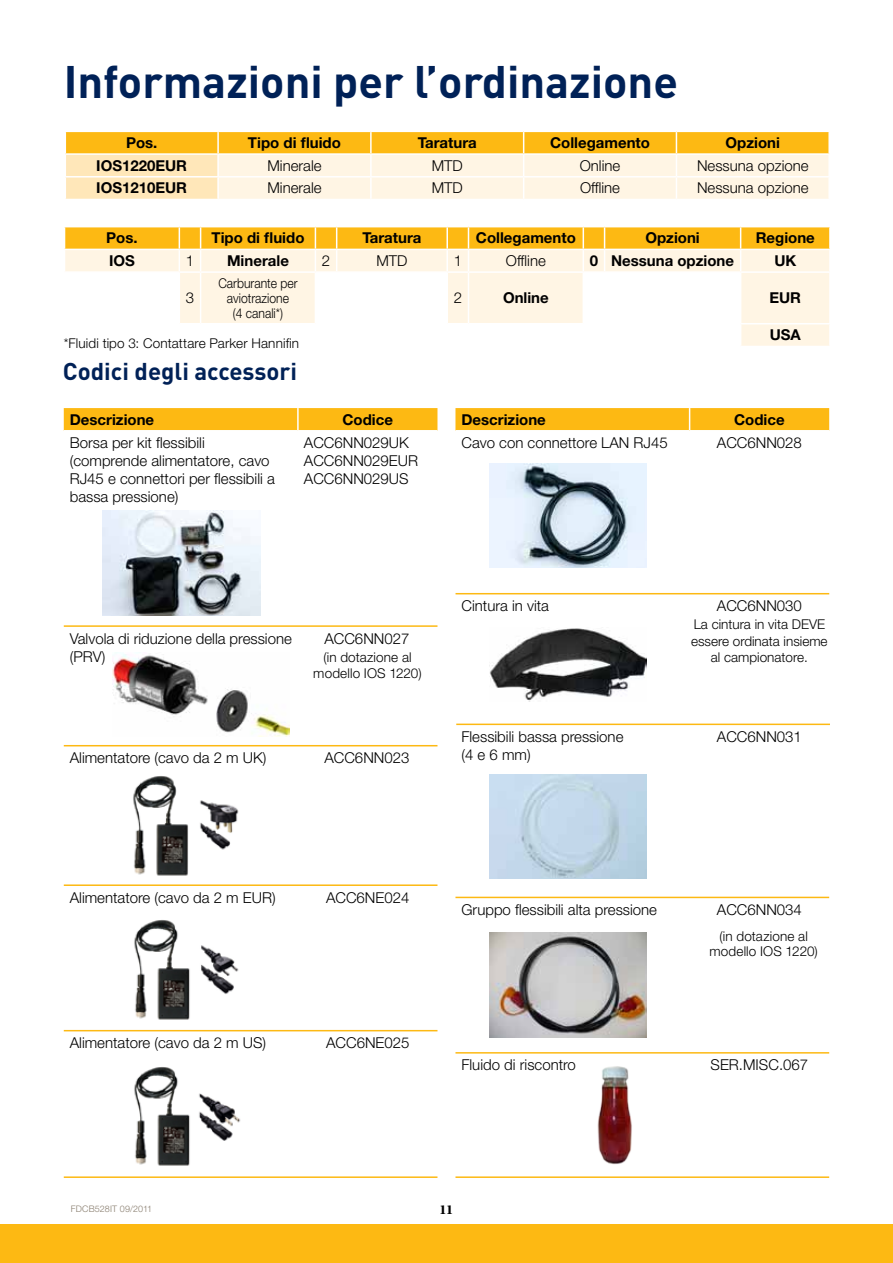
<style>
.page{position:relative;width:893px;height:1263px;background:#fff}
.page>*{position:absolute;margin:0;border:0;box-sizing:border-box;transform-origin:0 0}
.t1{font:700 45px "DINOT";color:#002157}
.t2{font:700 24px "DINOT";color:#002157}
.t3{font:300 15px/18px "Helvetica Neue LT Std";color:#000}
.t4{font:700 15px "Helvetica Neue LT Std";color:#000}
.t5{font:300 13.5px/15.8px "Helvetica Neue LT Std";color:#000;text-align:center}
.t6{font:300 13.5px/15px "Helvetica Neue LT Std";color:#000;text-align:center;scale:.9 1}
.t7{font:700 13.5px "Utopia Std";color:#000}
.t8{font:300 9px "Helvetica Neue LT Std";letter-spacing:.02em;color:#887d6e}
</style>
<div class="page">
<div style="left:0;top:1224px;width:893px;height:39px;background:#fdb913"></div>
<svg style="left:65px;top:131px;width:764px;height:68px;background:#fee1a0"></svg>
<hr style="left:828px;top:178px;width:2px;height:21px;background:#fff">
<svg style="left:180px;top:273px;width:649px;height:73px"></svg>
<svg style="left:64px;top:226px;width:766px;height:45px;background:#feda85"></svg>
<hr style="left:829px;top:250px;width:2px;height:21px;background:#fff">
<hr style="left:200px;top:273px;width:1px;height:50px;background:#fff">
<hr style="left:315px;top:273px;width:1px;height:50px;background:#fff">
<hr style="left:336px;top:273px;width:1px;height:50px;background:#fff">
<hr style="left:446px;top:273px;width:2px;height:50px;background:#fff">
<hr style="left:468px;top:273px;width:1px;height:50px;background:#fff">
<hr style="left:583px;top:273px;width:1px;height:50px;background:#fff">
<hr style="left:604px;top:273px;width:1px;height:50px;background:#fff">
<hr style="left:740px;top:273px;width:1px;height:50px;background:#fff">
<hr style="left:201px;top:323px;width:114px;height:1px;background:#fff">
<hr style="left:337px;top:323px;width:110px;height:1px;background:#fff">
<hr style="left:446px;top:324px;width:2px;height:22px;background:#fff">
<hr style="left:468px;top:323px;width:115px;height:1px;background:#fff">
<hr style="left:605px;top:323px;width:136px;height:1px;background:#fff">
<hr style="left:741px;top:323px;width:90px;height:1px;background:#fff">
<svg style="left:740px;top:324px;width:1px;height:22px"></svg>
<svg style="left:180px;top:323px;width:21px;height:23px"></svg>
<svg style="left:315px;top:323px;width:22px;height:23px"></svg>
<svg style="left:447px;top:323px;width:22px;height:23px"></svg>
<svg style="left:583px;top:323px;width:22px;height:23px"></svg>
<svg style="left:455px;top:408px;width:374px;height:23px;background:#fdbc1f"></svg>
<div style="left:64px;top:408px;width:373px;height:22px;background:#fdb913"></div>
<hr style="left:297px;top:408px;width:2px;height:22px;background:#fff">
<hr style="left:64px;top:1176px;width:373px;height:2px;background:#fdb913">
<hr style="left:64px;top:745px;width:373px;height:1px;background:#fdb913">
<hr style="left:64px;top:625px;width:373px;height:2px;background:#fdb913">
<hr style="left:455px;top:1176px;width:374px;height:2px;background:#fdb913">
<hr style="left:455px;top:1052px;width:374px;height:1px;background:#fdb913">
<hr style="left:456px;top:723px;width:374px;height:2px;background:#fdb913">
<hr style="left:455px;top:593px;width:374px;height:1px;background:#fdb913">
<hr style="left:455px;top:897px;width:374px;height:1px;background:#fdb913">
<img style="left:489px;top:932px;width:158px;height:105px">
<img style="left:489px;top:628px;width:158px;height:73px">
<img style="left:103px;top:511px;width:157px;height:104px">
<hr style="left:64px;top:884px;width:373px;height:2px;background:#fdb913">
<img style="left:134px;top:920px;width:105px;height:100px">
<img style="left:133px;top:776px;width:106px;height:100px">
<hr style="left:64px;top:1030px;width:373px;height:1px;background:#fdb913">
<img style="left:134px;top:1067px;width:107px;height:99px">
<img style="left:489px;top:463px;width:158px;height:105px">
<img style="left:489px;top:774px;width:158px;height:105px">
<img style="left:597px;top:1066px;width:35px;height:99px">
<img style="left:112px;top:652px;width:177px;height:84px">
<h1 class="t1" style="left:64px;top:51px;width:616px">Informazioni per l’ordinazione</h1>
<p class="t4" style="left:126px;top:133px;width:33px">Pos.</p>
<p class="t4" style="left:248px;top:133px;width:94px">Tipo di fluido</p>
<p class="t4" style="left:418px;top:133px;width:61px">Taratura</p>
<p class="t4" style="left:550px;top:133px;width:101px">Collegamento</p>
<p class="t4" style="left:726px;top:133px;width:56px">Opzioni</p>
<p class="t4" style="left:96px;top:156px;width:92px">IOS1220EUR</p>
<p class="t3" style="left:267px;top:156px;width:56px">Minerale</p>
<p class="t3" style="left:432px;top:156px;width:33px">MTD</p>
<p class="t3" style="left:580px;top:156px;width:42px">Online</p>
<p class="t3" style="left:697px;top:156px;width:113px">Nessuna opzione</p>
<p class="t4" style="left:96px;top:179px;width:92px">IOS1210EUR</p>
<p class="t3" style="left:267px;top:179px;width:56px">Minerale</p>
<p class="t3" style="left:432px;top:179px;width:33px">MTD</p>
<p class="t3" style="left:580px;top:179px;width:42px">Offline</p>
<p class="t3" style="left:697px;top:179px;width:113px">Nessuna opzione</p>
<p class="t4" style="left:106px;top:229px;width:33px">Pos.</p>
<p class="t4" style="left:211px;top:229px;width:94px">Tipo di fluido</p>
<p class="t4" style="left:362px;top:229px;width:61px">Taratura</p>
<p class="t4" style="left:476px;top:229px;width:101px">Collegamento</p>
<p class="t4" style="left:645px;top:229px;width:56px">Opzioni</p>
<p class="t4" style="left:756px;top:229px;width:61px">Regione</p>
<p class="t4" style="left:109px;top:251px;width:27px">IOS</p>
<p class="t3" style="left:186px;top:251px;width:10px">1</p>
<p class="t4" style="left:227px;top:251px;width:63px">Minerale</p>
<p class="t3" style="left:322px;top:251px;width:10px">2</p>
<p class="t3" style="left:376px;top:251px;width:33px">MTD</p>
<p class="t3" style="left:454px;top:251px;width:10px">1</p>
<p class="t3" style="left:506px;top:251px;width:42px">Offline</p>
<p class="t4" style="left:590px;top:251px;width:146px">0 Nessuna opzione</p>
<p class="t4" style="left:774px;top:251px;width:23px">UK</p>
<p class="t3" style="left:186px;top:289px;width:10px">3</p>
<p class="t6" style="left:218px;top:275px;width:90px">Carburante per aviotrazione<br>(4 canali*)</p>
<p class="t3" style="left:454px;top:289px;width:10px">2</p>
<p class="t4" style="left:503px;top:289px;width:47px">Online</p>
<p class="t4" style="left:769px;top:289px;width:33px">EUR</p>
<p class="t4" style="left:770px;top:326px;width:33px">USA</p>
<p class="t5" style="left:64px;top:335px;width:237px">*Fluidi tipo 3: Contattare Parker Hannifin</p>
<h2 class="t2" style="left:63px;top:355px;width:236px">Codici degli accessori</h2>
<p class="t4" style="left:70px;top:410px;width:86px">Descrizione</p>
<p class="t4" style="left:342px;top:410px;width:52px">Codice</p>
<p class="t3" style="left:70px;top:433px;width:207px">Borsa per kit flessibili (comprende alimentatore, cavo<br>RJ45 e connettori per flessibili a bassa pressione)</p>
<p class="t3" style="left:304px;top:433px;width:116px">ACC6NN029UK<br>ACC6NN029EUR<br>ACC6NN029US</p>
<p class="t3" style="left:70px;top:629px;width:224px">Valvola di riduzione della pressione (PRV)</p>
<p class="t3" style="left:324px;top:629px;width:87px">ACC6NN027</p>
<p class="t5" style="left:313px;top:649px;width:110px">(in dotazione al modello IOS 1220)</p>
<p class="t3" style="left:70px;top:749px;width:198px">Alimentatore (cavo da 2 m UK)</p>
<p class="t3" style="left:324px;top:749px;width:87px">ACC6NN023</p>
<p class="t4" style="left:461px;top:410px;width:86px">Descrizione</p>
<p class="t4" style="left:734px;top:410px;width:52px">Codice</p>
<p class="t3" style="left:461px;top:433px;width:208px">Cavo con connettore LAN RJ45</p>
<p class="t3" style="left:717px;top:433px;width:87px">ACC6NN028</p>
<p class="t3" style="left:461px;top:596px;width:89px">Cintura in vita</p>
<p class="t3" style="left:717px;top:596px;width:87px">ACC6NN030</p>
<p class="t5" style="left:691px;top:616px;width:138px;line-height:16.2px">La cintura in vita DEVE essere ordinata insieme al campionatore.</p>
<p class="t3" style="left:461px;top:727px;width:163px">Flessibili bassa pressione (4 e 6 mm)</p>
<p class="t3" style="left:717px;top:727px;width:87px">ACC6NN031</p>
<p class="t3" style="left:70px;top:888px;width:207px">Alimentatore (cavo da 2 m EUR)</p>
<p class="t3" style="left:326px;top:888px;width:85px">ACC6NE024</p>
<p class="t3" style="left:70px;top:1033px;width:198px">Alimentatore (cavo da 2 m US)</p>
<p class="t3" style="left:326px;top:1033px;width:85px">ACC6NE025</p>
<p class="t3" style="left:461px;top:900px;width:197px">Gruppo flessibili alta pressione</p>
<p class="t3" style="left:717px;top:900px;width:87px">ACC6NN034</p>
<p class="t5" style="left:709px;top:928px;width:110px">(in dotazione al modello IOS 1220)</p>
<p class="t3" style="left:461px;top:1056px;width:116px">Fluido di riscontro</p>
<p class="t3" style="left:711px;top:1056px;width:99px">SER.MISC.067</p>
<p class="t8" style="left:71px;top:1203px;width:83px">FDCB528IT 09/2011</p>
<p class="t7" style="left:440px;top:1202px;width:15px">11</p>
</div>
